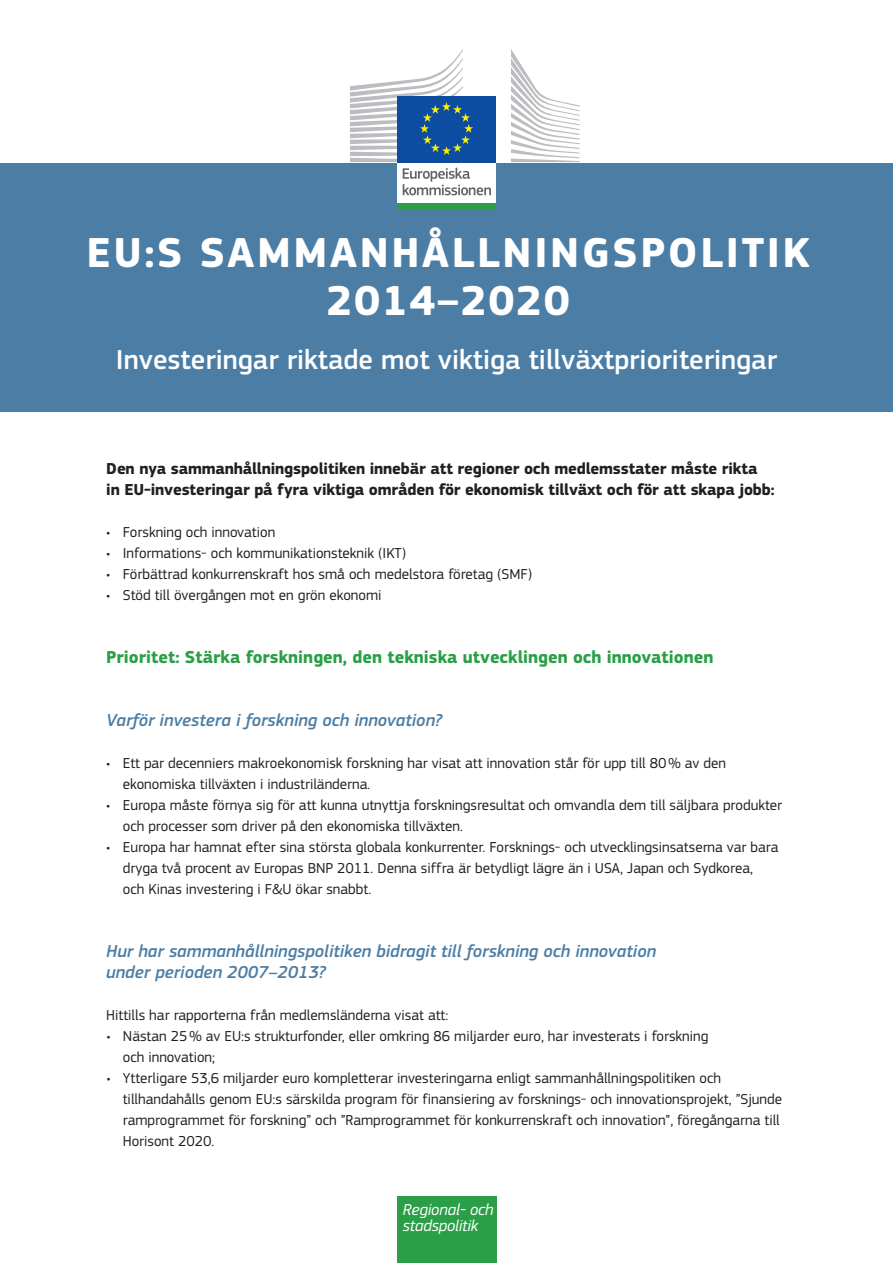
<style>
.page{position:relative;width:893px;height:1263px;background:#fff}
.page>*{position:absolute;margin:0;border:0;box-sizing:border-box;transform-origin:0 0}
.Main_title{font:700 43.5px/48px "EC Square Sans Pro";letter-spacing:.06em;color:#fff;text-align:center}
.Subtitle{font:500 28.5px "EC Square Sans Pro";color:#fff}
.Title_2{font:italic 500 18px/21px "EC Square Sans Pro";color:#4c7ea5}
.Titre_1{font:700 18px "EC Square Sans Pro";color:#2b9f47}
.Body{font:700 16.5px/21px "EC Square Sans Pro";letter-spacing:-.01em;color:#231f20}
._03-EU_CHARTE_DG{font:italic 16.5px/16.5px "EC Square Sans Pro";letter-spacing:-.005em;color:#fff}
.Body-2{font:15px/21px "EC Square Sans Pro";color:#231f20}
</style>
<div class="page">
<div style="left:0;top:161px;width:893px;height:250px;background:#4c7ea5"></div>
<div style="left:0;top:0;width:893px;height:162px;background:#fff"></div>
<svg style="left:303px;top:162px;width:323px;height:47px"></svg>
<div style="left:397px;top:160px;width:99px;height:44px;background:#fff"></div>
<div style="left:397px;top:203px;width:99px;height:5px;background:#2b9f47"></div>
<svg style="left:511px;top:49px;width:69px;height:113px"></svg>
<div style="left:397px;top:96px;width:99px;height:66px;background:#0d4da1"></div>
<svg style="left:350px;top:49px;width:123px;height:113px"></svg>
<svg style="left:403px;top:168px;width:88px;height:27px"></svg>
<div style="left:397px;top:1196px;width:99px;height:67px;background:#2b9f47"></div>
<p class="Main_title" style="left:86px;top:230px;width:725px">EU:S SAMMANHÅLLNINGSPOLITIK<br>2014–2020</p>
<p class="Subtitle" style="left:116px;top:343px;width:663px">Investeringar riktade mot viktiga tillväxtprioriteringar</p>
<p class="Body" style="left:106px;top:459px;width:670px">Den nya sammanhållningspolitiken innebär att regioner och medlemsstater måste rikta in EU-investeringar på fyra viktiga områden för ekonomisk tillväxt och för att skapa jobb:</p>
<p class="Body-2" style="left:106px;top:522px;width:170px">• Forskning och innovation</p>
<p class="Body-2" style="left:106px;top:543px;width:301px">• Informations- och kommunikationsteknik (IKT)</p>
<p class="Body-2" style="left:106px;top:564px;width:427px">• Förbättrad konkurrenskraft hos små och medelstora företag (SMF)</p>
<p class="Body-2" style="left:106px;top:585px;width:277px">• Stöd till övergången mot en grön ekonomi</p>
<p class="Titre_1" style="left:106px;top:646px;width:609px">Prioritet: Stärka forskningen, den tekniska utvecklingen och innovationen</p>
<p class="Title_2" style="left:106px;top:710px;width:337px">Varför investera i forskning och innovation?</p>
<p class="Body-2" style="left:123px;top:753px;width:605px;text-indent:-16px">• Ett par decenniers makroekonomisk forskning har visat att innovation står för upp till 80% av den ekonomiska tillväxten i industriländerna.</p>
<p class="Body-2" style="left:123px;top:795px;width:661px;text-indent:-16px">• Europa måste förnya sig för att kunna utnyttja forskningsresultat och omvandla dem till säljbara produkter och processer som driver på den ekonomiska tillväxten.</p>
<p class="Body-2" style="left:123px;top:837px;width:657px;text-indent:-16px">• Europa har hamnat efter sina största globala konkurrenter. Forsknings- och utvecklingsinsatserna var bara dryga två procent av Europas BNP 2011. Denna siffra är betydligt lägre än i USA, Japan och Sydkorea,<br>och Kinas investering i F&amp;U ökar snabbt.</p>
<p class="Title_2" style="left:106px;top:941px;width:551px">Hur har sammanhållningspolitiken bidragit till forskning och innovation under perioden 2007–2013?</p>
<p class="Body-2" style="left:106px;top:1005px;width:344px">Hittills har rapporterna från medlemsländerna visat att:</p>
<p class="Body-2" style="left:123px;top:1026px;width:587px;text-indent:-16px">• Nästan 25% av EU:s strukturfonder, eller omkring 86 miljarder euro, har investerats i forskning och innovation;</p>
<p class="Body-2" style="left:123px;top:1068px;width:661px;text-indent:-16px">• Ytterligare 53,6 miljarder euro kompletterar investeringarna enligt sammanhållningspolitiken och tillhandahålls genom EU:s särskilda program för finansiering av forsknings- och innovationsprojekt, ”Sjunde ramprogrammet för forskning” och ”Ramprogrammet för konkurrenskraft och innovation”, föregångarna till Horisont 2020.</p>
<p class="_03-EU_CHARTE_DG" style="left:403px;top:1201px;width:92px">Regional- och stadspolitik</p>
</div>
